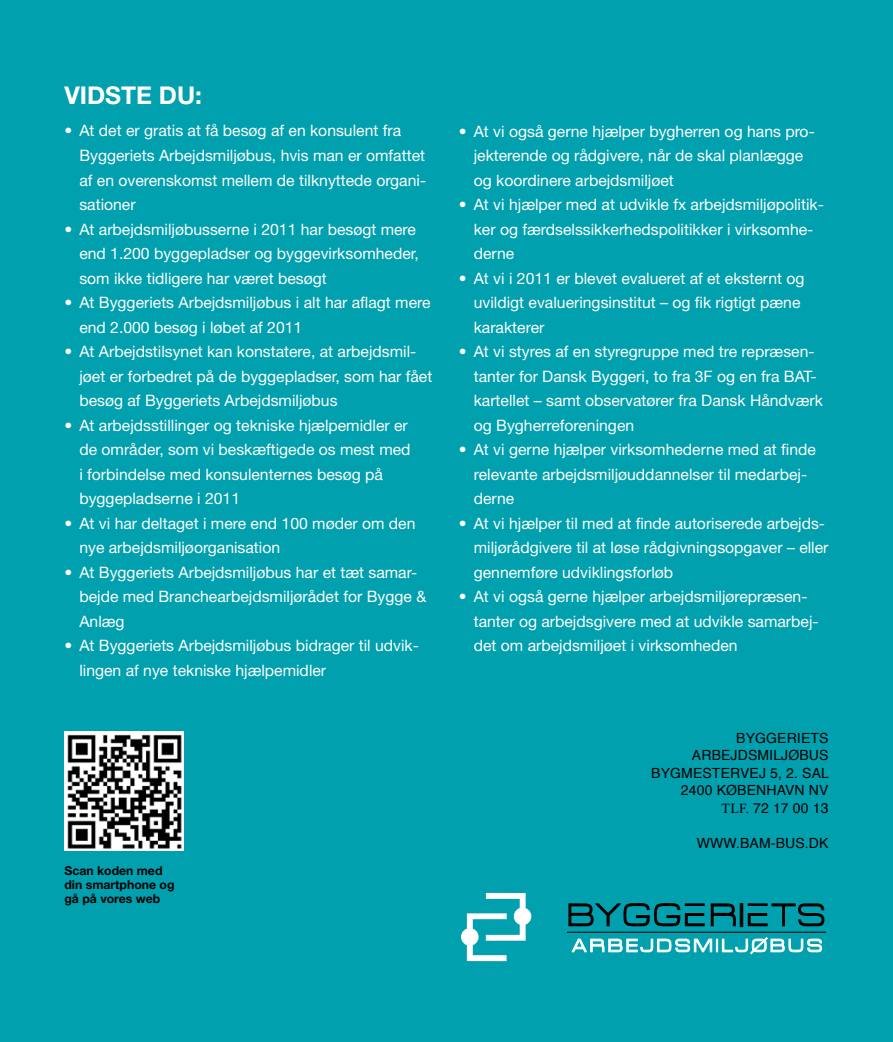
<style>
.page{position:relative;width:893px;height:1042px;background:#00a0af}
.page>*{position:absolute;margin:0;border:0;box-sizing:border-box;transform-origin:0 0}
.t1{font:700 24.5px "Helvetica Neue";color:#fff}
.t2{font:15.75px/24.5px "Helvetica Neue";color:#fff}
.t3{font:14px/17.5px "Helvetica";letter-spacing:.01em;color:#000;text-align:right}
.t4{font:700 12.25px/14px "Helvetica Neue";color:#000}
.s1{font-family:"Times New Roman OTF"}
</style>
<div class="page">
<svg style="left:568px;top:903px;width:256px;height:23px"></svg>
<div style="left:740px;top:903px;width:3px;height:24px;border:1px solid #000"></div>
<div style="left:684px;top:906px;width:23px;height:7px;background:#00a0af"></div>
<hr style="left:567px;top:932px;width:259px;height:1px;background:#000">
<svg style="left:571px;top:937px;width:251px;height:18px"></svg>
<div style="left:746px;top:906px;width:23px;height:7px;background:#00a0af"></div>
<div style="left:461px;top:928px;width:18px;height:17px;background:#fff;border-radius:50%"></div>
<div style="left:514px;top:907px;width:17px;height:18px;background:#fff;border-radius:50%"></div>
<svg style="left:467px;top:893px;width:59px;height:68px"></svg>
<img style="left:64px;top:732px;width:120px;height:119px">
<h1 class="t1" style="left:64px;top:80px;width:139px">Vi dste du:</h1>
<p class="t2" style="left:79px;top:118px;width:348px;text-indent:-15px">• At det er gratis at få besøg af en konsulent fra Byggeriets Arbejdsmiljøbus, hvis man er omfattet af en overenskomst mellem de tilknyttede organi&shy;sationer</p>
<p class="t2" style="left:79px;top:216px;width:341px;text-indent:-15px">• At arbejdsmiljøbusserne i 2011 har besøgt mere end 1.200 byggepladser og byggevirksomheder, som ikke tidligere har været besøgt</p>
<p class="t2" style="left:79px;top:290px;width:353px;text-indent:-15px">• At Byggeriets Arbejdsmiljøbus i alt har aflagt mere end 2.000 besøg i løbet af 2011</p>
<p class="t2" style="left:79px;top:339px;width:354px;text-indent:-15px">• At Arbejdstilsynet kan konstatere, at arbejdsmil&shy;jøet er forbedret på de byggepladser, som har fået besøg af Byggeriets Arbejdsmiljøbus</p>
<p class="t2" style="left:79px;top:412px;width:333px;text-indent:-15px">• At arbejdsstillinger og tekniske hjælpemidler er de områder, som vi beskæftigede os mest med i forbindelse med konsulenternes besøg på byggepladserne i 2011</p>
<p class="t2" style="left:79px;top:510px;width:338px;text-indent:-15px">• At vi har deltaget i mere end 100 møder om den nye arbejdsmiljøorganisation</p>
<p class="t2" style="left:79px;top:559px;width:348px;text-indent:-15px">• At Byggeriets Arbejdsmiljøbus har et tæt samar&shy;bejde med Branchearbejdsmiljørådet for Bygge &amp;<br>Anlæg</p>
<p class="t2" style="left:79px;top:633px;width:341px;text-indent:-15px">• At Byggeriets Arbejdsmiljøbus bidrager til udvik&shy;lingen af nye tekniske hjælpemidler</p>
<p class="t4" style="left:64px;top:863px;width:112px">Scan koden med din smartphone og gå på vores web</p>
<p class="t2" style="left:474px;top:119px;width:343px;text-indent:-15px">• At vi også gerne hjælper bygherren og hans pro&shy;jekterende og rådgivere, når de skal planlægge og koordinere arbejdsmiljøet</p>
<p class="t2" style="left:474px;top:192px;width:352px;text-indent:-15px">• At vi hjælper med at udvikle fx arbejdsmiljøpolitik&shy;ker og færdselssikkerhedspolitikker i virksomhe&shy;derne</p>
<p class="t2" style="left:474px;top:266px;width:332px;text-indent:-15px">• At vi i 2011 er blevet evalueret af et eksternt og uvildigt evalueringsinstitut – og fik rigtigt pæne karakterer</p>
<p class="t2" style="left:474px;top:339px;width:351px;text-indent:-15px">• At vi styres af en styregruppe med tre repræsen&shy;tanter for Dansk Byggeri, to fra 3F og en fra BAT&shy;kartellet – samt observatører fra Dansk H åndværk og Bygherreforeningen</p>
<p class="t2" style="left:474px;top:437px;width:344px;text-indent:-15px">• At vi gerne hjælper virksomhederne med at finde relevante arbejdsmiljøuddannelser til medarbej&shy;derne</p>
<p class="t2" style="left:474px;top:511px;width:356px;text-indent:-15px">• At vi hjælper til med at finde autoriserede arbejds&shy;miljørådgivere til at løse rådgivningsopgaver – eller gennemføre udviklingsforløb</p>
<p class="t2" style="left:474px;top:584px;width:346px;text-indent:-15px">• At vi også gerne hjælper arbejdsmiljørepræsen&shy;tanter og arbejdsgivere med at udvikle samarbej&shy;det om arbejdsmiljøet i virksomheden</p>
<p class="t3" style="left:736px;top:730px;width:94px">BYGGERIETS</p>
<p class="t3" style="left:692px;top:747px;width:138px">ARBEJDSMILJØBUS</p>
<p class="t3" style="left:651px;top:765px;width:179px">BYGMESTERVEJ 5, 2. SAL</p>
<p class="t3" style="left:681px;top:782px;width:106px">2400 KØBEN HAVN</p>
<p class="t3" style="left:722px;top:782px;width:108px">NV<br><span class="s1">Tlf.</span> 72 17 00 13</p>
<p class="t3" style="left:697px;top:835px;width:131px">WWW.BAM-BUS.DK</p>
</div>
